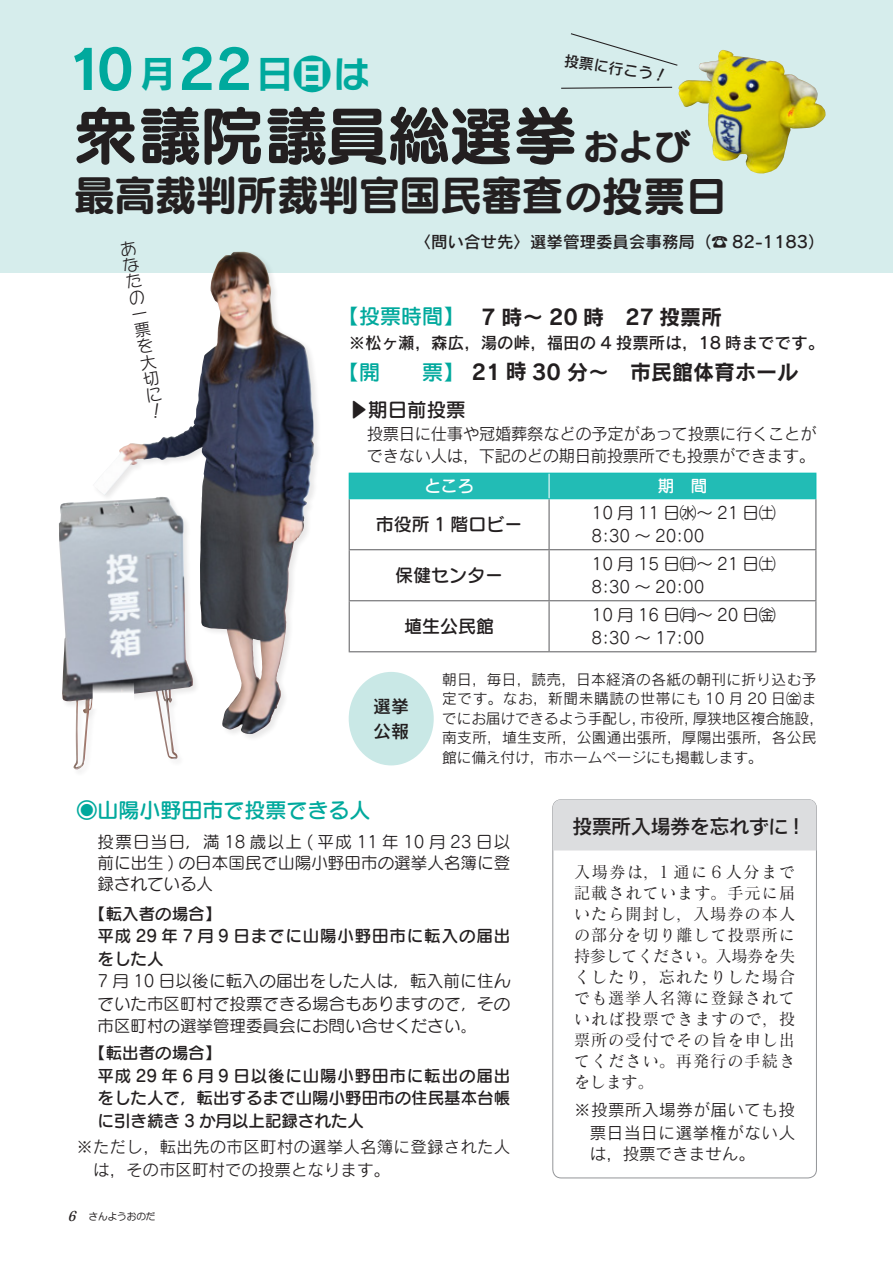
<style>
.page{position:relative;width:893px;height:1263px;background:#fff}
.page>*{position:absolute;margin:0;border:0;box-sizing:border-box;transform-origin:0 0}
.t1{font:64.5px "Seurat Pro N B";letter-spacing:-.04em;color:#231f20}
.t2{font:54px "Rodin NTLG Pro B";color:#00a99d}
.t3{font:42px "Seurat Pro N B";letter-spacing:-.03em;color:#231f20}
.t4{font:21px "Rodin Pro B";color:#231f20}
.t5{font:21px "Seurat Pro DB";color:#00a99d}
.t6{font:20.25px "Rodin Cattleya Pro DB";letter-spacing:-.03em;color:#231f20}
.t7{font:19.5px "Seurat Pro DB";color:#231f20}
.t8{font:18px "Seurat Pro DB";color:#231f20}
.t9{font:18px "Rodin Pro N DB";color:#231f20}
.t10{font:16.5px/21px "Matisse Pro M";letter-spacing:.06em;color:#231f20;text-align:justify}
.t11{font:16.5px/22.5px "Seurat Pro N M";color:#231f20;text-align:justify}
.t12{font:16.5px/22.5px "Rodin Pro M";color:#231f20}
.t13{font:16.5px/22.5px "Seurat Pro N DB";color:#231f20;text-align:justify}
.t14{font:16.5px "Seurat Pro M";color:#231f20}
.t15{font:16.5px "Rodin Pro DB";color:#231f20}
.t16{font:16.5px/22.5px "Seurat Pro N DB";letter-spacing:.05em;color:#231f20}
.t17{font:16.5px/22.5px "Rodin Pro M";letter-spacing:.035em;color:#231f20;text-align:right}
.t18{font:16.5px/16.5px "Rodin Happy Pro M";color:#231f20;text-align:justify}
.t19{font:16.5px "Seurat Pro DB";color:#fff}
.t20{font:15px "Rodin Wanpaku Pro DB";color:#231f20}
.t21{font:14.7px/19.5px "Rodin Pro M";letter-spacing:.025em;color:#231f20}
.t22{font:9.75px "Anito Std M";letter-spacing:-.02em;color:#231f20}
.s1{font-size:37.5px}
.s2{font-size:36px}
.s3{font-family:"Seurat Pro DB";color:#00a99d}
.s4{font-family:"Matisse Eleganto Pro B";font-style:italic;font-size:13.5px}
</style>
<div class="page">
<div style="left:0;top:0;width:893px;height:272px;background:#d6edec"></div>
<div style="left:57px;top:250px;width:264px;height:526px;background:#231f20;opacity:.1"></div>
<img style="left:93px;top:252px;width:141px;height:243px">
<svg style="left:93px;top:680px;width:41px;height:29px"></svg>
<img style="left:678px;top:50px;width:147px;height:124px">
<div style="left:553px;top:799px;width:263px;height:51px;background:#dcdddf"></div>
<div style="left:349px;top:672px;width:85px;height:93px;background:#c9e8e6;border-radius:50%"></div>
<svg style="left:571px;top:33px;width:108px;height:34px"></svg>
<svg style="left:561px;top:86px;width:112px;height:3px"></svg>
<svg style="left:350px;top:499px;width:465px;height:152px"></svg>
<hr style="left:349px;top:499px;width:1px;height:50px;background:#636366">
<hr style="left:549px;top:499px;width:1px;height:50px;background:#636366">
<hr style="left:815px;top:499px;width:1px;height:50px;background:#636366">
<hr style="left:349px;top:549px;width:200px;height:1px;background:#636366">
<hr style="left:349px;top:550px;width:1px;height:50px;background:#636366">
<hr style="left:549px;top:549px;width:267px;height:1px;background:#636366">
<hr style="left:549px;top:550px;width:1px;height:50px;background:#636366">
<hr style="left:815px;top:550px;width:1px;height:50px;background:#636366">
<hr style="left:349px;top:600px;width:200px;height:1px;background:#636366">
<hr style="left:349px;top:601px;width:1px;height:50px;background:#636366">
<hr style="left:549px;top:600px;width:267px;height:1px;background:#636366">
<hr style="left:549px;top:601px;width:1px;height:50px;background:#636366">
<hr style="left:815px;top:601px;width:1px;height:50px;background:#636366">
<hr style="left:349px;top:651px;width:200px;height:1px;background:#636366">
<hr style="left:549px;top:651px;width:267px;height:1px;background:#636366">
<div style="left:349px;top:473px;width:467px;height:26px;background:#22bcb5"></div>
<p class="t2" style="left:67px;top:33px;width:305px">10<span class="s1">月</span>22<span class="s1">日日は</span></p>
<p class="t20" style="left:566px;top:51px;width:107px;rotate:8deg">投票に行こう！</p>
<p class="t1" style="left:73px;top:91px;width:618px">衆議院議員総選挙<span class="s2">および</span></p>
<p class="t3" style="left:73px;top:166px;width:656px">最高裁判所裁判官国民審査<span class="s2">の</span>投票日</p>
<p class="t18" style="left:118px;top:241px;width:10px;rotate:-10deg">あなたの一票を大切に！</p>
<p class="t15" style="left:415px;top:231px;width:412px">〈問い合せ先〉選挙管理委員会事務局（☎ 82-1183）</p>
<p class="t4" style="left:338px;top:303px;width:386px"><span class="s3">【投票時間】</span> 7 時〜 20 時　27 投票所</p>
<p class="t15" style="left:349px;top:332px;width:477px">※松ヶ瀬，森広，湯の峠，福田の 4 投票所は，18 時までです。</p>
<p class="t4" style="left:338px;top:358px;width:462px"><span class="s3">【開　　票】</span> 21 時 30 分〜　市民館体育ホール</p>
<p class="t7" style="left:349px;top:397px;width:119px">▶期日前投票</p>
<p class="t12" style="left:367px;top:422px;width:451px">投票日に仕事や冠婚葬祭などの予定があって投票に行くことができない人は，下記のどの期日前投票所でも投票ができます。</p>
<p class="t19" style="left:424px;top:475px;width:51px">ところ</p>
<p class="t19" style="left:658px;top:475px;width:51px">期　間</p>
<p class="t8" style="left:376px;top:512px;width:148px">市役所 1 階ロビー</p>
<p class="t14" style="left:592px;top:502px;width:185px">10 月 11 日㈬〜 21 日㈯</p>
<p class="t14" style="left:592px;top:525px;width:115px">8:30 〜 20:00</p>
<p class="t8" style="left:395px;top:563px;width:109px">保健センター</p>
<p class="t8" style="left:404px;top:614px;width:91px">埴生公民館</p>
<p class="t14" style="left:592px;top:553px;width:185px">10 月 15 日㈰〜 21 日㈯</p>
<p class="t14" style="left:592px;top:576px;width:115px">8:30 〜 20:00</p>
<p class="t14" style="left:592px;top:604px;width:185px">10 月 16 日㈪〜 20 日㈮</p>
<p class="t14" style="left:592px;top:627px;width:115px">8:30 〜 17:00</p>
<p class="t9" style="left:373px;top:694px;width:38px">選挙</p>
<p class="t9" style="left:373px;top:720px;width:38px">公報</p>
<p class="t21" style="left:442px;top:669px;width:383px">朝日，毎日，読売，日本経済の各紙の朝刊に折り込む予定です。なお，新聞未購読の世帯にも 10 月 20 日㈮までにお届けできるよう手配し，市役所，厚狭地区複合施設，南支所，埴生支所，公園通出張所，厚陽出張所，各公民館に備え付け，市ホームページにも掲載します。</p>
<p class="t5" style="left:77px;top:796px;width:295px">◉山陽小野田市で投票できる人</p>
<p class="t11" style="left:98px;top:831px;width:414px;line-height:21px">投票日当日，満 18 歳以上 ( 平成 11 年 10 月 23 日以前に出生 ) の日本国民で山陽小野田市の選挙人名簿に登録されている人</p>
<p class="t13" style="left:89px;top:902px;width:134px">【転入者の場合】</p>
<p class="t16" style="left:98px;top:924px;width:414px">平成 29 年 7 月 9 日までに山陽小野田市に転入の届出をした人</p>
<p class="t11" style="left:98px;top:969px;width:414px">7 月 10 日以後に転入の届出をした人は，転入前に住んでいた市区町村で投票できる場合もありますので，その市区町村の選挙管理委員会にお問い合せください。</p>
<p class="t13" style="left:89px;top:1041px;width:134px">【転出者の場合】</p>
<p class="t13" style="left:98px;top:1064px;width:414px">平成 29 年 6 月 9 日以後に山陽小野田市に転出の届出をした人で，転出するまで山陽小野田市の住民基本台帳に引き続き 3 か月以上記録された人</p>
<p class="t12" style="left:93px;top:1135px;width:419px;text-indent:-16px">※ただし，転出先の市区町村の選挙人名簿に登録された人は，その市区町村での投票となります。</p>
<p class="t22" style="left:67px;top:1210px;width:90px"><span class="s4">6</span> さんようおのだ</p>
<p class="t6" style="left:572px;top:813px;width:236px">投票所入場券を忘れずに！</p>
<p class="t10" style="left:574px;top:860px;width:223px">入場券は，1 通に 6 人分まで記載されています。手元に届いたら開封し，入場券の本人の部分を切り離して投票所に持参してください。入場券を失くしたり，忘れたりした場合でも選挙人名簿に登録されていれば投票できますので，投票所の受付でその旨を申し出てください。再発行の手続きをします。</p>
<p class="t17" style="left:574px;top:1098px;width:223px">※投票所入場券が届いても投票日当日に選挙権がない人</p>
<p class="t12" style="left:590px;top:1141px;width:166px">は，投票できません。</p>
</div>
